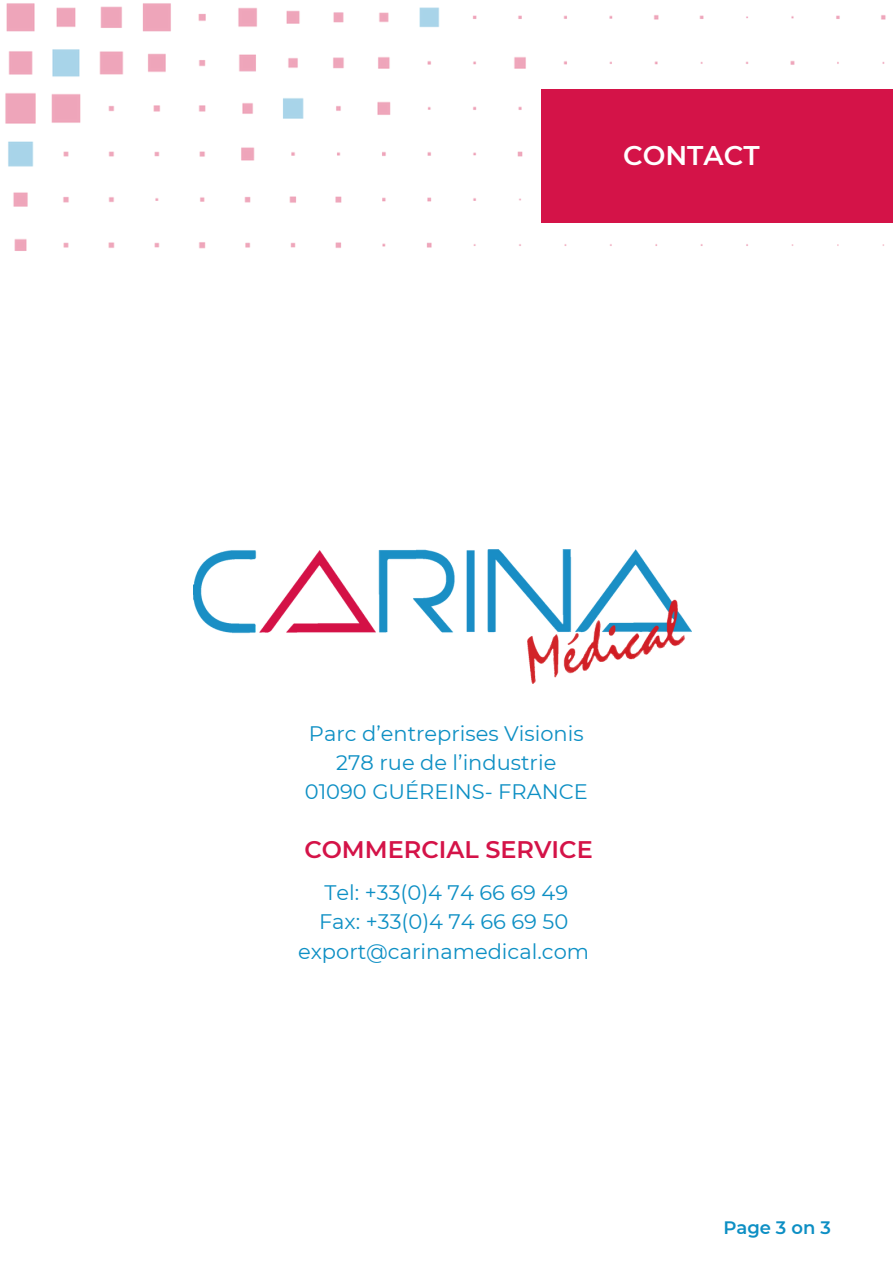
<style>
.page{position:relative;width:893px;height:1264px;background:#fff}
.page>*{position:absolute;margin:0;border:0;box-sizing:border-box;transform-origin:0 0}
.t1{font:600 27px "Montserrat";color:#fff}
.t2{font:600 24px "Montserrat";color:#d41348}
.t3{font:21px "Montserrat";color:#0d8fc4}
.t4{font:600 18px "Montserrat";color:#0d8fc4}
</style>
<div class="page">
<img style="left:5px;top:3px;width:881px;height:248px">
<div style="left:541px;top:89px;width:351px;height:134px;background:#d41348"></div>
<img style="left:193px;top:550px;width:498px;height:133px">
<p class="t1" style="left:623px;top:138px;width:138px">CONTACT</p>
<p class="t3" style="left:309px;top:720px;width:276px">Parc d’entreprises Visionis</p>
<p class="t3" style="left:336px;top:749px;width:221px">278 rue de l’industrie</p>
<p class="t3" style="left:305px;top:778px;width:284px">01090 GUÉREINS- FRANCE</p>
<p class="t2" style="left:304px;top:834px;width:290px">COMMERCIAL SERVICE</p>
<p class="t3" style="left:324px;top:879px;width:245px">Tel: +33(0)4 74 66 69 49</p>
<p class="t3" style="left:319px;top:909px;width:251px">Fax: +33(0)4 74 66 69 50</p>
<p class="t3" style="left:298px;top:938px;width:292px">export@carinamedical.com</p>
<p class="t4" style="left:723px;top:1216px;width:109px">Page 3 on 3</p>
</div>
